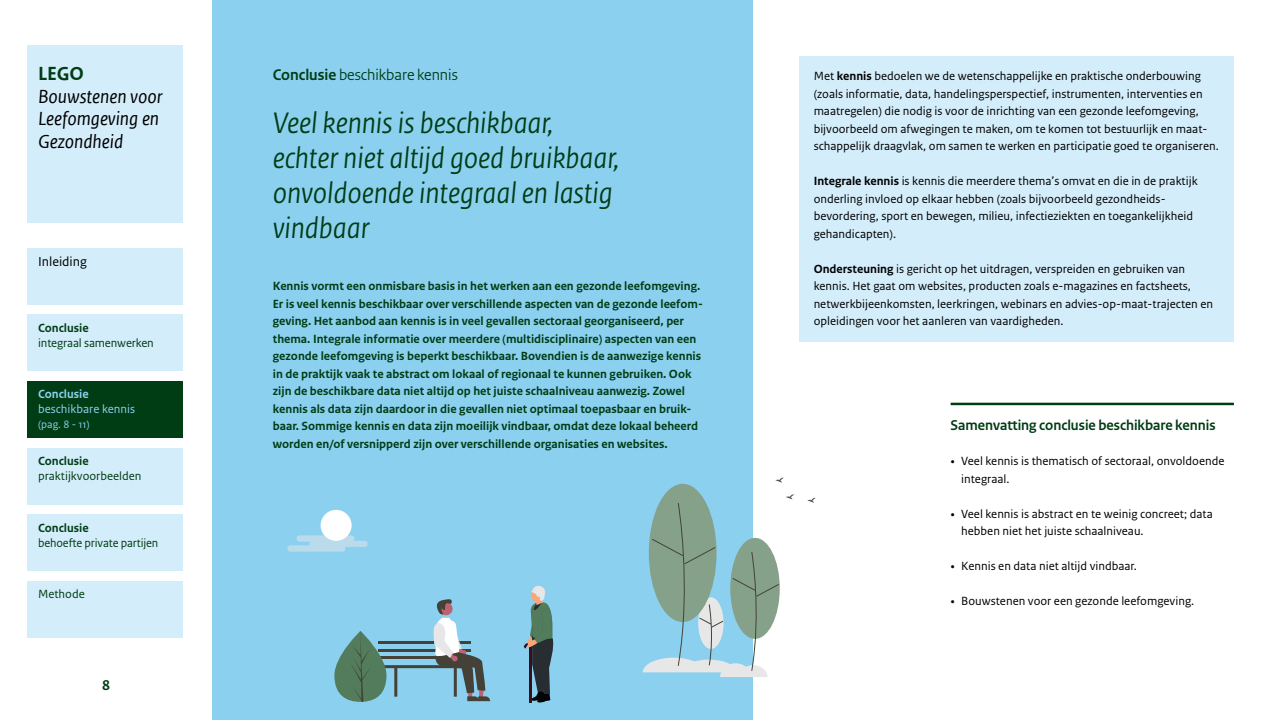
<style>
.page{position:relative;width:1280px;height:720px;background:#fff}
.page>*{position:absolute;margin:0;border:0;box-sizing:border-box;transform-origin:0 0}
.t1{font:italic 31.25px/35px "Rijksoverheid Sans Heading";color:#003c14}
.t2{font:italic 20px/22.5px "Rijksoverheid Sans Text TT";color:#000}
.t3{font:700 20px "Rijksoverheid Sans Text TT";color:#003c14}
.t4{font:16.25px "Rijksoverheid Sans Heading";color:#003c14}
.t5{font:700 15px "Rijksoverheid Sans Heading";color:#003c14}
.t6{font:700 15px "Rijksoverheid Sans Text";color:#003c14}
.t7{font:13.75px "Rijksoverheid Sans Text";color:#000}
.t8{font:12.5px/17.5px "Rijksoverheid Sans Text";color:#000}
.t9{font:700 12.5px/17.5px "Rijksoverheid Sans Text";color:#003c14}
.t10{font:12.5px "Rijksoverheid Sans Text";letter-spacing:-.01em;color:#003c14}
.t11{font:12.5px "Rijksoverheid Sans Text";color:#8cd0f0}
.t12{font:700 12.5px "Rijksoverheid Sans Text";color:#8cd0f0}
.t13{font:11.25px "Rijksoverheid Sans Text";color:#8cd0f0}
.s1{font-weight:700}
.s2{font-family:"Rijksoverheid Serif"}
</style>
<div class="page">
<div style="left:213px;top:0;width:540px;height:720px;background:#8cd0f0"></div>
<div style="left:27px;top:45px;width:156px;height:177px;background:#d4edfa"></div>
<div style="left:27px;top:248px;width:156px;height:57px;background:#d4edfa"></div>
<div style="left:27px;top:315px;width:156px;height:56px;background:#d4edfa"></div>
<div style="left:27px;top:448px;width:156px;height:57px;background:#d4edfa"></div>
<div style="left:27px;top:514px;width:156px;height:57px;background:#d4edfa"></div>
<div style="left:27px;top:581px;width:156px;height:57px;background:#d4edfa"></div>
<div style="left:27px;top:381px;width:156px;height:57px;background:#003c14"></div>
<div style="left:800px;top:56px;width:434px;height:111px;background:#d4edfa"></div>
<div style="left:800px;top:161px;width:434px;height:93px;background:#d4edfa"></div>
<div style="left:800px;top:248px;width:434px;height:94px;background:#d4edfa"></div>
<hr style="left:951px;top:403px;width:283px;height:2px;background:#003c14">
<svg style="left:287px;top:535px;width:81px;height:17px"></svg>
<div style="left:321px;top:510px;width:31px;height:31px;background:#fff;border-radius:50%"></div>
<svg style="left:334px;top:599px;width:156px;height:103px"></svg>
<svg style="left:532px;top:586px;width:13px;height:13px"></svg>
<svg style="left:524px;top:588px;width:30px;height:115px"></svg>
<div style="left:649px;top:484px;width:68px;height:138px;background:#86a189;border-radius:50%"></div>
<svg style="left:643px;top:503px;width:136px;height:174px"></svg>
<svg style="left:807px;top:498px;width:9px;height:5px"></svg>
<svg style="left:775px;top:477px;width:9px;height:6px"></svg>
<svg style="left:786px;top:494px;width:8px;height:5px"></svg>
<h2 class="t3" style="left:38px;top:62px;width:47px">LEGO</h2>
<h2 class="t2" style="left:38px;top:85px;width:126px">Bouwstenen voor<br>Leefomgeving en<br>Gezondheid</h2>
<p class="t7" style="left:38px;top:254px;width:50px">Inleiding</p>
<p class="t9" style="left:38px;top:319px;width:52px">Conclusie</p>
<p class="t10" style="left:38px;top:336px;width:117px">integraal samenwerken</p>
<p class="t12" style="left:38px;top:387px;width:52px">Conclusie</p>
<p class="t11" style="left:38px;top:402px;width:99px">beschikbare kennis</p>
<p class="t13" style="left:38px;top:418px;width:53px">(pag. 8 - 11)</p>
<p class="t9" style="left:38px;top:452px;width:52px">Conclusie</p>
<p class="t10" style="left:38px;top:469px;width:105px">praktijkvoorbeelden</p>
<p class="t9" style="left:38px;top:519px;width:52px">Conclusie</p>
<p class="t10" style="left:38px;top:535px;width:122px">behoefte private partijen</p>
<p class="t10" style="left:38px;top:587px;width:48px">Methode</p>
<p class="t6" style="left:102px;top:677px;width:9px">8</p>
<h3 class="t4" style="left:273px;top:65px;width:187px"><span class="s1">Conclusie</span> beschikbare kennis</h3>
<h1 class="t1" style="left:273px;top:105px;width:348px">Veel kennis is beschikbaar, echter niet altijd goed bruikbaar, onvoldoende integraal en lastig vindbaar</h1>
<p class="t9" style="left:273px;top:277px;width:432px">Kennis vormt een onmisbare basis in het werken aan een gezonde leefomgeving.<br>Er is veel kennis beschikbaar over verschillende aspecten van de gezonde leefom&shy;geving. Het aanbod aan kennis is in veel gevallen sectoraal georganiseerd, per thema. Integrale informatie over meerdere (multidisciplinaire) aspecten van een gezonde leefomgeving is beperkt beschikbaar. Bovendien is de aanwezige kennis in de praktijk vaak te abstract om lokaal of regionaal te kunnen gebruiken. Ook zijn de beschikbare data niet altijd op het juiste schaalniveau aanwezig. Zowel kennis als data zijn daardoor in die gevallen niet optimaal toepasbaar en bruik&shy;baar. Sommige kennis en data zijn moeilijk vindbaar, omdat deze lokaal beheerd worden en/of versnipperd zijn over verschillende organisaties en websites.</p>
<p class="t8" style="left:814px;top:67px;width:407px">Met <span class="s1">kennis</span> bedoelen we de wetenschappelijke en praktische onderbouwing (zoals informatie, data, handelingsperspectief, instrumenten, interventies en maatregelen) die nodig is voor de inrichting van een gezonde leefomgeving, bijvoorbeeld om afwegingen te maken, om te komen tot bestuurlijk en maat&shy;schappelijk draagvlak, om samen te werken en participatie goed te organiseren.</p>
<p class="t8" style="left:814px;top:172px;width:385px"><span class="s1">Integrale kennis</span> is kennis die meerdere thema’s omvat en die in de praktijk onderling invloed op elkaar hebben (zoals bijvoorbeeld gezondheids&shy;bevordering, sport en bewegen, milieu, infectieziekten en toegankelijkheid gehandicapten).</p>
<p class="t8" style="left:814px;top:260px;width:401px"><span class="s1">Ondersteuning</span> is gericht op het uitdragen, verspreiden en gebruiken van kennis. Het gaat om websites, producten zoals e-magazines en factsheets, netwerkbijeenkomsten, leerkringen, webinars en advies-op-maat-trajecten en opleidingen voor het aanleren van vaardigheden.</p>
<p class="t5" style="left:951px;top:417px;width:267px">Samenvatting conclusie beschikbare kennis</p>
<p class="t8" style="left:961px;top:452px;width:265px;text-indent:-11px"><span class="s2">•</span> Veel kennis is thematisch of sectoraal, onvoldoende integraal.</p>
<p class="t8" style="left:961px;top:505px;width:253px;text-indent:-11px"><span class="s2">•</span> Veel kennis is abstract en te weinig concreet; data hebben niet het juiste schaalniveau.</p>
<p class="t8" style="left:951px;top:557px;width:188px"><span class="s2">•</span> Kennis en data niet altijd vindbaar.</p>
<p class="t8" style="left:951px;top:592px;width:245px"><span class="s2">•</span> Bouwstenen voor een gezonde leefomgeving.</p>
</div>
